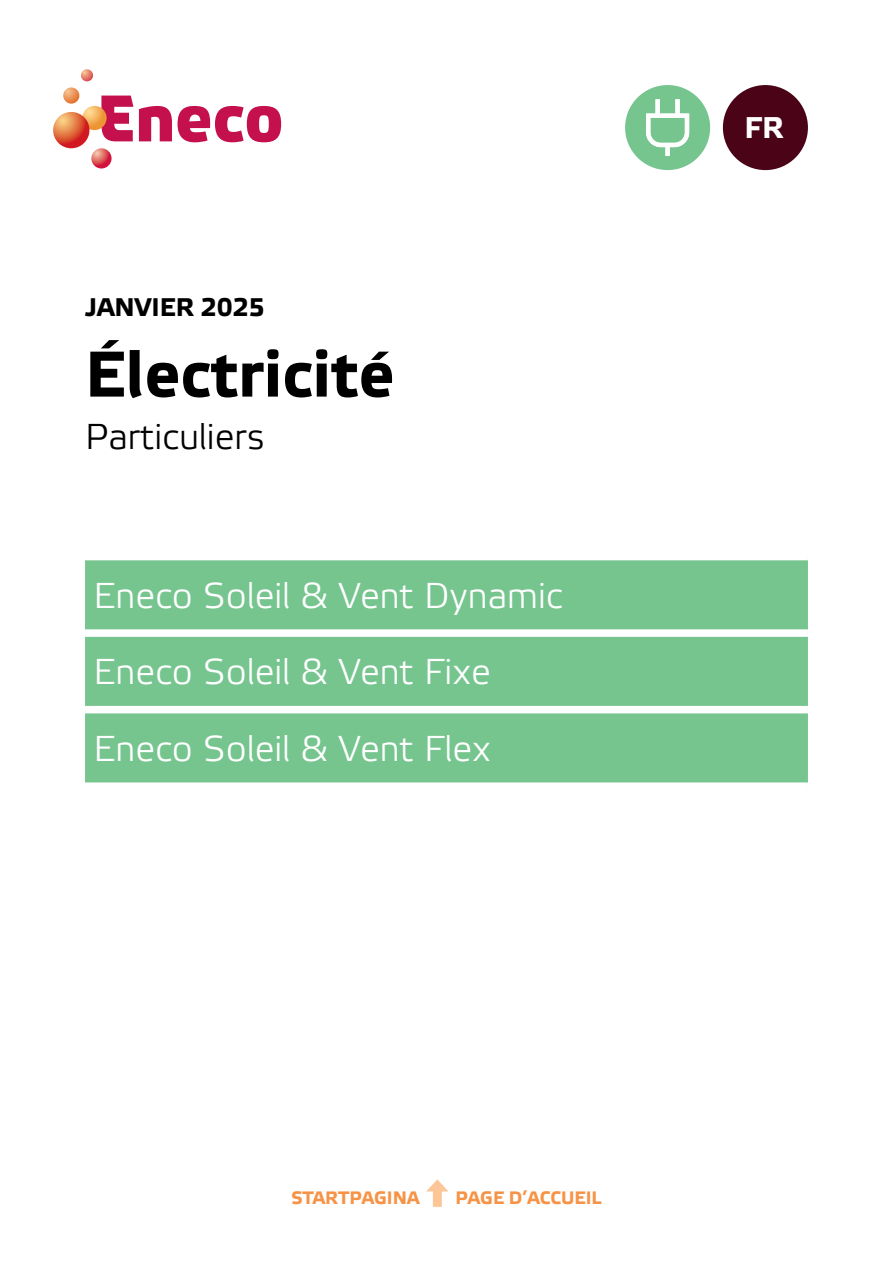
<style>
.page{position:relative;width:893px;height:1263px;background:#fff}
.page>*{position:absolute;margin:0;border:0;box-sizing:border-box;transform-origin:0 0}
.t1{font:700 64.5px "Etelka Text";color:#000}
.t2{font:300 36px/76.5px "Etelka";color:#fff}
.t3{font:300 36px "Etelka";color:#000}
.t4{font:700 30px "Etelka Text";color:#fff}
.t5{font:700 25.5px "Etelka Text";color:#000}
.t6{font:700 18px "Etelka Text";color:#f79346}
</style>
<div class="page">
<svg style="left:101px;top:96px;width:180px;height:46px"></svg>
<svg style="left:82px;top:106px;width:25px;height:24px"></svg>
<svg style="left:53px;top:112px;width:36px;height:36px"></svg>
<svg style="left:91px;top:148px;width:21px;height:20px"></svg>
<svg style="left:81px;top:69px;width:12px;height:12px"></svg>
<svg style="left:63px;top:87px;width:16px;height:17px"></svg>
<div style="left:433px;top:1187px;width:9px;height:20px;background:#fcc699"></div>
<svg style="left:427px;top:1179px;width:21px;height:12px"></svg>
<div style="left:85px;top:560px;width:723px;height:222px;background:#76c58f"></div>
<div style="left:85px;top:629px;width:723px;height:8px;background:#fff"></div>
<div style="left:85px;top:706px;width:723px;height:7px;background:#fff"></div>
<div style="left:625px;top:85px;width:85px;height:85px;background:#76c58f;border-radius:50%"></div>
<svg style="left:646px;top:99px;width:43px;height:57px"></svg>
<div style="left:723px;top:85px;width:85px;height:85px;background:#4a0317;border-radius:50%"></div>
<p class="t5" style="left:85px;top:291px;width:181px">JANVIER 2025</p>
<h1 class="t1" style="left:85px;top:334px;width:311px">Électricité</h1>
<p class="t3" style="left:85px;top:415px;width:181px">Particuliers</p>
<p class="t2" style="left:94px;top:558px;width:471px">Eneco Soleil &amp; Vent Dynamic<br>Eneco Soleil &amp; Vent Fixe<br>Eneco Soleil &amp; Vent Flex</p>
<p class="t4" style="left:744px;top:109px;width:41px">FR</p>
<p class="t6" style="left:291px;top:1186px;width:130px">STARTPAGINA</p>
<p class="t6" style="left:456px;top:1186px;width:147px">PAGE D’ACCUEIL</p>
</div>
